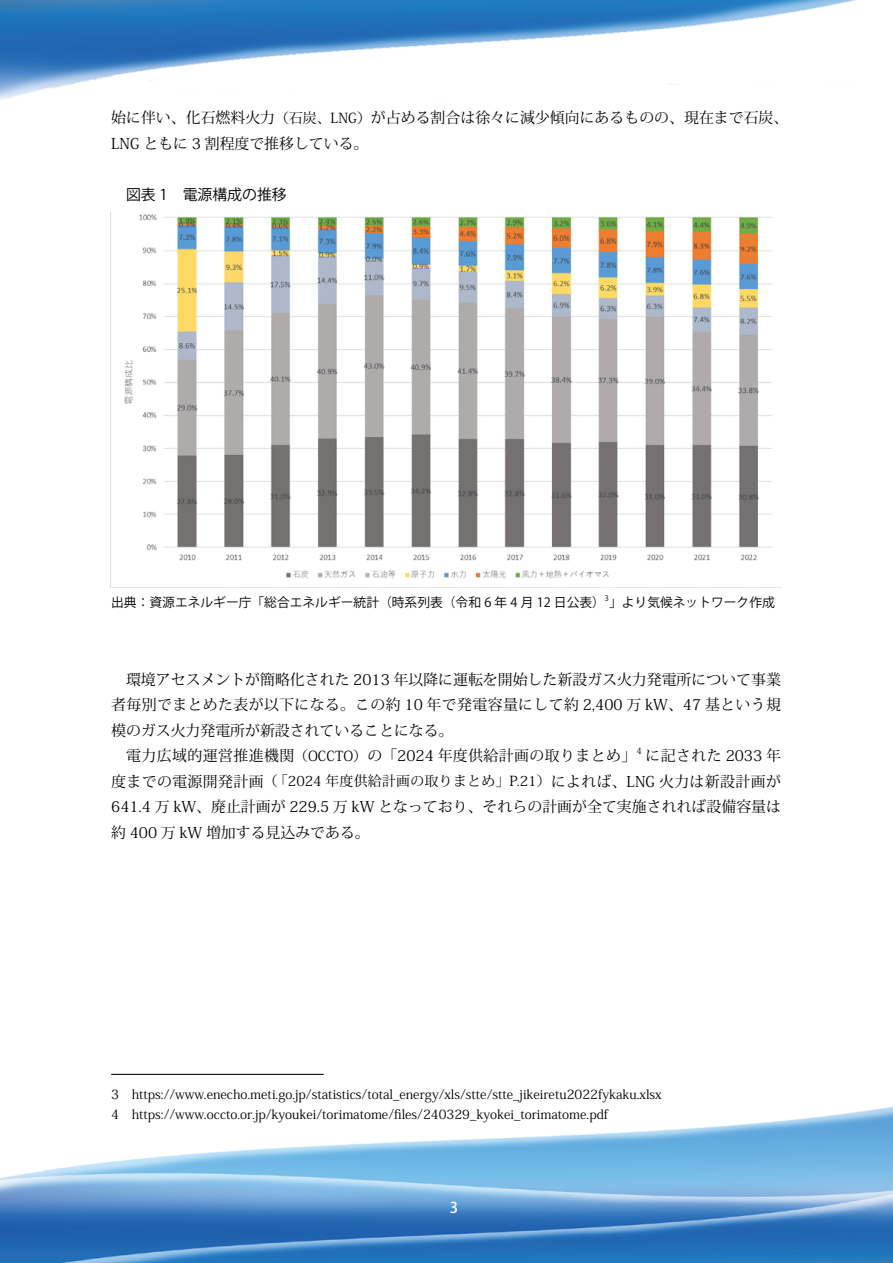
<style>
.page{position:relative;width:893px;height:1263px;background:#fff}
.page>*{position:absolute;margin:0;border:0;box-sizing:border-box;transform-origin:0 0}
.t1{font:14.85px/25.5px "Koz Min Pro";color:#000}
.t2{font:14.85px "Koz Min Pro";letter-spacing:.025em;color:#000}
.t3{font:14.85px "Koz Min Pro";letter-spacing:.03em;color:#000}
.t4{font:14.85px "Koz Go Pro";color:#000}
.t5{font:500 14.85px "Koz Go Pro";color:#fff}
.t6{font:12.75px/19.2px "Koz Min Pro";color:#000}
.t7{font:12.75px "Koz Go Pro";color:#000}
.t8{font:8.7px "Koz Min Pro";color:#000}
.t9{font:7.5px "Koz Go Pro";color:#000}
.s1{font-size:13.8px}
</style>
<div class="page">
<img style="left:0;top:0;width:893px;height:1263px">
<hr style="left:111px;top:1074px;width:213px;height:1px;background:#000">
<img style="left:111px;top:213px;width:670px;height:375px">
<p class="t1" style="left:111px;top:104px;width:679px">始に伴い、化石燃料火力<span class="s1">（石炭、LNG）</span>が占める割合は徐々に減少傾向にあるものの、現在まで石炭、<br>LNG ともに 3 割程度で推移している。</p>
<p class="t4" style="left:126px;top:185px;width:162px">図表 1　電源構成の推移</p>
<p class="t9" style="left:605px;top:593px;width:6px">3</p>
<p class="t7" style="left:111px;top:594px;width:665px">出典：資源エネルギー庁「総合エネルギー統計（時系列表（令和 6 年 4 月 12 日公表）」より気候ネットワーク作成</p>
<p class="t1" style="left:126px;top:666px;width:656px">環境アセスメントが簡略化された 2013 年以降に運転を開始した新設ガス火力発電所について事業</p>
<p class="t2" style="left:111px;top:694px;width:671px">者毎別でまとめた表が以下になる。この約 10 年で発電容量にして約 2,400 万 kW、47 基という規</p>
<p class="t1" style="left:111px;top:717px;width:344px">模のガス火力発電所が新設されていることになる。</p>
<p class="t3" style="left:126px;top:745px;width:512px">電力広域的運営推進機関<span class="s1">（OCCTO）</span>の「2024 年度供給計画の取りまとめ」</p>
<p class="t8" style="left:636px;top:744px;width:7px">4</p>
<p class="t1" style="left:111px;top:742px;width:671px;text-align:justify;text-indent:534px">に記された 2033 年度までの電源開発計画<span class="s1">（「2024 年度供給計画の取りまとめ」P.21）</span>によれば、LNG 火力は新設計画が641.4 万 kW、廃止計画が 229.5 万 kW となっており、それらの計画が全て実施されれば設備容量は約 400 万 kW 増加する見込みである。</p>
<p class="t6" style="left:111px;top:1085px;width:552px">3　https://www.enecho.meti.go.jp/statistics/total_energy/xls/stte/stte_jikeiretu2022fykaku.xlsx<br>4　https://www.occto.or.jp/kyoukei/torimatome/files/240329_kyokei_torimatome.pdf</p>
<p class="t5" style="left:450px;top:1198px;width:10px">3</p>
</div>
